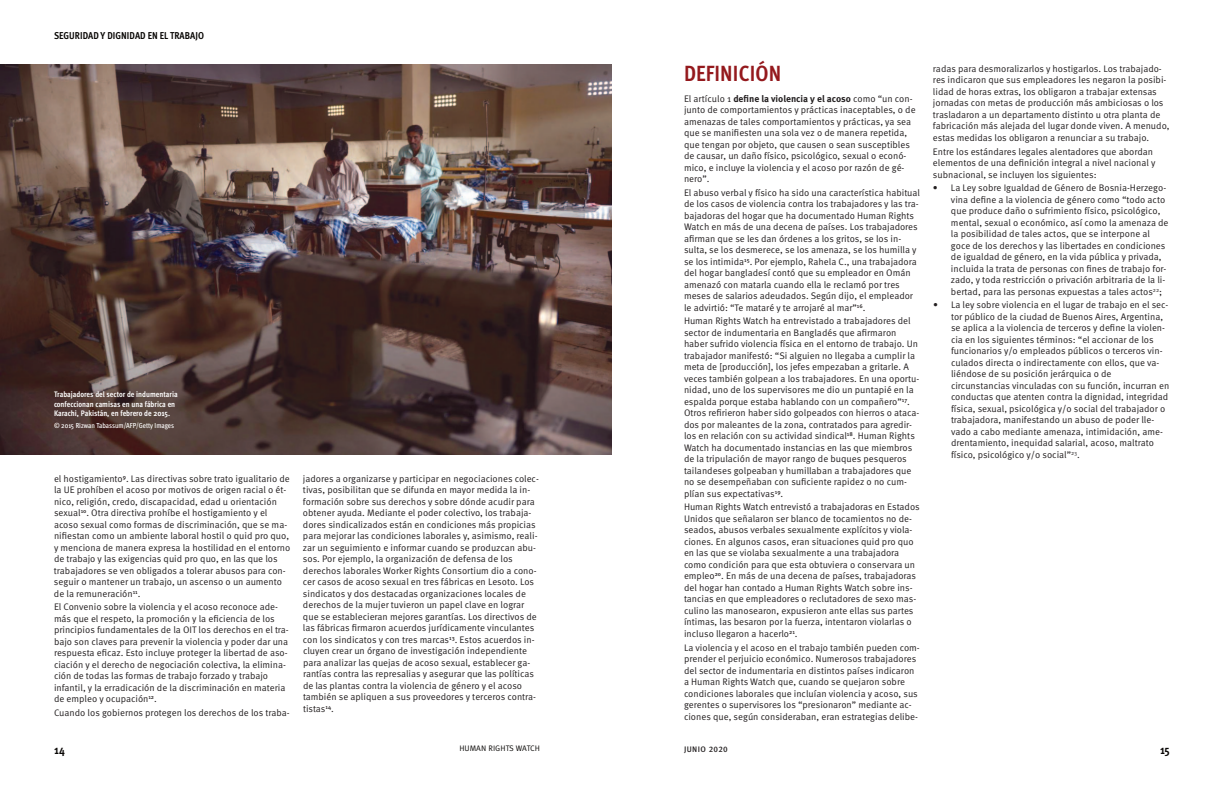
<style>
.page{position:relative;width:1224px;height:792px;background:#fff}
.page>*{position:absolute;margin:0;border:0;box-sizing:border-box;transform-origin:0 0}
.t1{font:700 condensed 22px "Meta Pro";letter-spacing:.01em;color:#94191d}
.t2{font:700 condensed 12px "Meta Pro";color:#080604}
.t3{font:700 condensed 10px "Meta Pro";letter-spacing:.01em;color:#080604}
.t4{font:9.5px/11.5px "Meta Pro Norm";color:#231f20}
.t5{font:700 9.5px "Meta Pro";color:#231f20}
.t6{font:700 condensed 8px/9.8px "Meta Pro";color:#fff}
.t7{font:8px "Meta Normal Caps";color:#080604}
.t8{font:500 8px "Meta Pro";letter-spacing:.05em;color:#231f20}
.t9{font:500 condensed 7.2px "Meta Pro";color:#fff}
.s1{font-family:"Meta Pro Norm";font-weight:400}
</style>
<div class="page">
<img style="left:0;top:65px;width:612px;height:389px">
<p class="t3" style="left:54px;top:32px;width:151px">SEGURIDAD Y DIGNIDAD EN EL TRABAJO</p>
<p class="t6" style="left:54px;top:390px;width:125px">Trabajadores del sector de indumentaria confeccionan camisas en una fábrica en<br>Karachi, Pakistán, en febrero de 2015.</p>
<p class="t9" style="left:54px;top:423px;width:122px">© 2015 Rizwan Tabassum/AFP/Getty Images</p>
<p class="t4" style="left:54px;top:473px;width:238px">el hostigamiento<sup>9</sup>. Las directivas sobre trato igualitario de la UE prohíben el acoso por motivos de origen racial o ét&shy;nico, religión, credo, discapacidad, edad u orientación sexual<sup>10</sup>. Otra directiva prohíbe el hostigamiento y el acoso sexual como formas de discriminación, que se ma&shy;nifiestan como un ambiente laboral hostil o quid pro quo, y menciona de manera expresa la hostilidad en el entorno de trabajo y las exigencias quid pro quo, en las que los trabajadores se ven obligados a tolerar abusos para con&shy;seguir o mantener un trabajo, un ascenso o un aumento de la remuneración<sup>11</sup>.</p>
<p class="t4" style="left:54px;top:602px;width:236px">El Convenio sobre la violencia y el acoso reconoce ade&shy;más que el respeto, la promoción y la eficiencia de los principios fundamentales de la OIT los derechos en el tra&shy;bajo son claves para prevenir la violencia y poder dar una respuesta eficaz. Esto incluye proteger la libertad de aso&shy;ciación y el derecho de negociación colectiva, la elimina&shy;ción de todas las formas de trabajo forzado y trabajo infantil, y la erradicación de la discriminación en materia de empleo y ocupación<sup>12</sup>.</p>
<p class="t4" style="left:54px;top:708px;width:237px">Cuando los gobiernos protegen los derechos de los traba-</p>
<p class="t4" style="left:303px;top:473px;width:237px">jadores a organizarse y participar en negociaciones colec&shy;tivas, posibilitan que se difunda en mayor medida la in&shy;formación sobre sus derechos y sobre dónde acudir para obtener ayuda. Mediante el poder colectivo, los trabaja&shy;dores sindicalizados están en condiciones más propicias para mejorar las condiciones laborales y, asimismo, reali&shy;zar un seguimiento e informar cuando se produzcan abu&shy;sos. Por ejemplo, la organización de defensa de los derechos laborales Worker Rights Consortium dio a cono&shy;cer casos de acoso sexual en tres fábricas en Lesoto. Los sindicatos y dos destacadas organizaciones locales de derechos de la mujer tuvieron un papel clave en lograr que se establecieran mejores garantías. Los directivos de las fábricas firmaron acuerdos jurídicamente vinculantes con los sindicatos y con tres marcas<sup>13</sup>. Estos acuerdos in&shy;cluyen crear un órgano de investigación independiente para analizar las quejas de acoso sexual, establecer ga&shy;rantías contra las represalias y asegurar que las políticas de las plantas contra la violencia de género y el acoso también se apliquen a sus proveedores y terceros contra&shy;tistas<sup>14</sup>.</p>
<p class="t2" style="left:54px;top:745px;width:12px">14</p>
<p class="t7" style="left:459px;top:744px;width:82px">HUMAN RIGHTS WATCH</p>
<h1 class="t1" style="left:684px;top:66px;width:99px">DEFINICIÓN</h1>
<p class="t5" style="left:684px;top:95px;width:230px"><span class="s1">El artículo 1</span> define la violencia y el acoso <span class="s1">como “un con-</span></p>
<p class="t4" style="left:684px;top:105px;width:233px">junto de comportamientos y prácticas inaceptables, o de amenazas de tales comportamientos y prácticas, ya sea que se manifiesten una sola vez o de manera repetida, que tengan por objeto, que causen o sean susceptibles de causar, un daño físico, psicológico, sexual o econó&shy;mico, e incluye la violencia y el acoso por razón de gé&shy;nero”.</p>
<p class="t4" style="left:684px;top:187px;width:238px">El abuso verbal y físico ha sido una característica habitual de los casos de violencia contra los trabajadores y las tra&shy;bajadoras del hogar que ha documentado Human Rights Watch en más de una decena de países. Los trabajadores afirman que se les dan órdenes a los gritos, se los in&shy;sulta, se los desmerece, se los amenaza, se los humilla y se los intimida<sup>15</sup>. Por ejemplo, Rahela C., una trabajadora del hogar bangladesí contó que su empleador en Omán amenazó con matarla cuando ella le reclamó por tres meses de salarios adeudados. Según dijo, el empleador le advirtió: “Te mataré y te arrojaré al mar”<sup>16</sup>.</p>
<p class="t4" style="left:684px;top:316px;width:237px">Human Rights Watch ha entrevistado a trabajadores del sector de indumentaria en Bangladés que afirmaron haber sufrido violencia física en el entorno de trabajo. Un trabajador manifestó: “Si alguien no llegaba a cumplir la meta de [producción], los jefes empezaban a gritarle. A veces también golpean a los trabajadores. En una oportu&shy;nidad, uno de los supervisores me dio un puntapié en la espalda porque estaba hablando con un compañero”<sup>17</sup>.<br>Otros refirieron haber sido golpeados con hierros o ataca&shy;dos por maleantes de la zona, contratados para agredir&shy;los en relación con su actividad sindical<sup>18</sup>. Human Rights Watch ha documentado instancias en las que miembros de la tripulación de mayor rango de buques pesqueros tailandeses golpeaban y humillaban a trabajadores que no se desempeñaban con suficiente rapidez o no cum&shy;plían sus expectativas<sup>19</sup>.</p>
<p class="t4" style="left:684px;top:502px;width:237px">Human Rights Watch entrevistó a trabajadoras en Estados Unidos que señalaron ser blanco de tocamientos no de&shy;seados, abusos verbales sexualmente explícitos y viola&shy;ciones. En algunos casos, eran situaciones quid pro quo en las que se violaba sexualmente a una trabajadora como condición para que esta obtuviera o conservara un empleo<sup>20</sup>. En más de una decena de países, trabajadoras del hogar han contado a Human Rights Watch sobre ins&shy;tancias en que empleadores o reclutadores de sexo mas&shy;culino las manosearon, expusieron ante ellas sus partes íntimas, las besaron por la fuerza, intentaron violarlas o incluso llegaron a hacerlo<sup>21</sup>.</p>
<p class="t4" style="left:684px;top:642px;width:237px">La violencia y el acoso en el trabajo también pueden com&shy;prender el perjuicio económico. Numerosos trabajadores del sector de indumentaria en distintos países indicaron a Human Rights Watch que, cuando se quejaron sobre condiciones laborales que incluían violencia y acoso, sus gerentes o supervisores los “presionaron” mediante ac&shy;ciones que, según consideraban, eran estrategias delibe-</p>
<p class="t4" style="left:933px;top:64px;width:238px">radas para desmoralizarlos y hostigarlos. Los trabajado&shy;res indicaron que sus empleadores les negaron la posibi&shy;lidad de horas extras, los obligaron a trabajar extensas jornadas con metas de producción más ambiciosas o los trasladaron a un departamento distinto u otra planta de fabricación más alejada del lugar donde viven. A menudo, estas medidas los obligaron a renunciar a su trabajo.</p>
<p class="t4" style="left:933px;top:146px;width:224px">Entre los estándares legales alentadores que abordan elementos de una definición integral a nivel nacional y subnacional, se incluyen los siguientes:</p>
<p class="t4" style="left:951px;top:183px;width:219px;text-indent:-18px">• La Ley sobre Igualdad de Género de Bosnia-Herzego&shy;vina define a la violencia de género como “todo acto que produce daño o sufrimiento físico, psicológico, mental, sexual o económico, así como la amenaza de la posibilidad de tales actos, que se interpone al goce de los derechos y las libertades en condiciones de igualdad de género, en la vida pública y privada, incluida la trata de personas con fines de trabajo for&shy;zado, y toda restricción o privación arbitraria de la li&shy;bertad, para las personas expuestas a tales actos<sup>22</sup>;</p>
<p class="t4" style="left:951px;top:300px;width:220px;text-indent:-18px">• La ley sobre violencia en el lugar de trabajo en el sec&shy;tor público de la ciudad de Buenos Aires, Argentina, se aplica a la violencia de terceros y define la violen&shy;cia en los siguientes términos: “el accionar de los funcionarios y/o empleados públicos o terceros vin&shy;culados directa o indirectamente con ellos, que va&shy;liéndose de su posición jerárquica o de circunstancias vinculadas con su función, incurran en conductas que atenten contra la dignidad, integridad física, sexual, psicológica y/o social del trabajador o trabajadora, manifestando un abuso de poder lle&shy;vado a cabo mediante amenaza, intimidación, ame&shy;drentamiento, inequidad salarial, acoso, maltrato físico, psicológico y/o social”<sup>23</sup>.</p>
<p class="t8" style="left:684px;top:745px;width:45px">JUNIO 2020</p>
<p class="t2" style="left:1160px;top:745px;width:11px">15</p>
</div>
